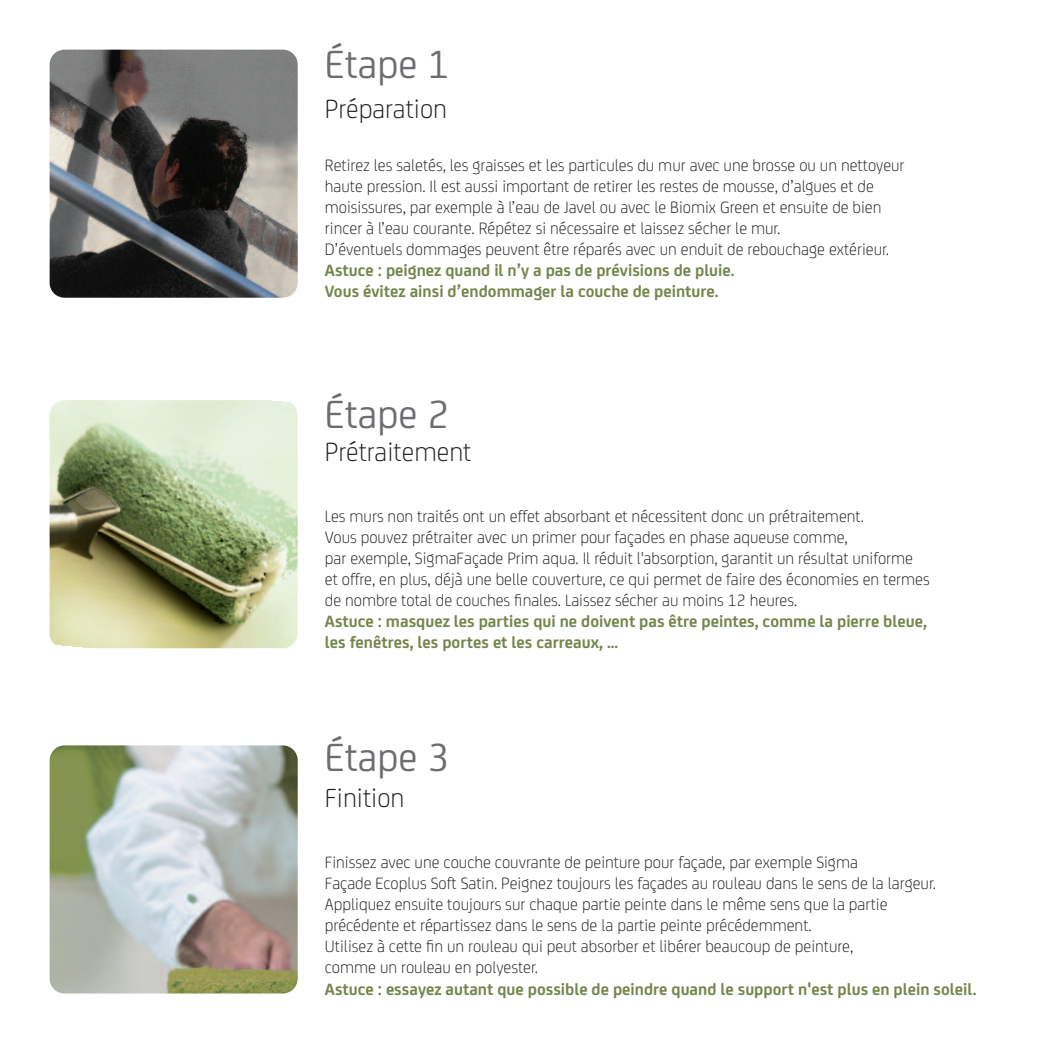
<style>
.page{position:relative;width:1042px;height:1042px;background:#fff}
.page>*{position:absolute;margin:0;border:0;box-sizing:border-box;transform-origin:0 0}
.t1{font:42px "FS Joey";color:#6c6d70}
.t2{font:300 28px "FS Joey";color:#231f20}
.t3{font:300 17.5px/21px "FS Joey";color:#231f20}
.t4{font:700 17.5px/21px "FS Joey";color:#73864b}
</style>
<div class="page">
<img style="left:50px;top:745px;width:248px;height:248px;border-radius:15px">
<img style="left:50px;top:400px;width:248px;height:248px;border-radius:15px">
<img style="left:50px;top:50px;width:248px;height:248px;border-radius:15px">
<h1 class="t1" style="left:325px;top:49px;width:126px">Étape 1</h1>
<h2 class="t2" style="left:325px;top:100px;width:124px">Préparation</h2>
<p class="t3" style="left:325px;top:156px;width:581px">Retirez les saletés, les graisses et les particules du mur avec une brosse ou un nettoyeur haute pression. Il est aussi important de retirer les restes de mousse, d’algues et de moisissures, par exemple à l’eau de Javel ou avec le Biomix Green et ensuite de bien rincer à l’eau courante. Répétez si nécessaire et laissez sécher le mur.<br>D’éventuels dommages peuvent être réparés avec un enduit de rebouchage extérieur.</p>
<p class="t4" style="left:325px;top:261px;width:411px">Astuce : peignez quand il n’y a pas de prévisions de pluie.<br>Vous évitez ainsi d’endommager la couche de peinture.</p>
<h1 class="t1" style="left:325px;top:399px;width:126px">Étape 2</h1>
<h2 class="t2" style="left:325px;top:442px;width:148px">Prétraitement</h2>
<p class="t3" style="left:325px;top:507px;width:606px">Les murs non traités ont un effet absorbant et nécessitent donc un prétraitement.<br>Vous pouvez prétraiter avec un primer pour façades en phase aqueuse comme,<br>par exemple, SigmaFaçade Prim aqua. Il réduit l'absorption, garantit un résultat uniforme et offre, en plus, déjà une belle couverture, ce qui permet de faire des économies en termes de nombre total de couches finales. Laissez sécher au moins 12 heures.</p>
<p class="t4" style="left:325px;top:612px;width:603px">Astuce : masquez les parties qui ne doivent pas être peintes, comme la pierre bleue, les fenêtres, les portes et les carreaux, ...</p>
<h1 class="t1" style="left:325px;top:742px;width:126px">Étape 3</h1>
<h2 class="t2" style="left:325px;top:788px;width:81px">Finition</h2>
<p class="t3" style="left:325px;top:853px;width:612px">Finissez avec une couche couvrante de peinture pour façade, par exemple Sigma<br>Façade Ecoplus Soft Satin. Peignez toujours les façades au rouleau dans le sens de la largeur.<br>Appliquez ensuite toujours sur chaque partie peinte dans le même sens que la partie précédente et répartissez dans le sens de la partie peinte précédemment.<br>Utilisez à cette fin un rouleau qui peut absorber et libérer beaucoup de peinture,<br>comme un rouleau en polyester.</p>
<p class="t4" style="left:325px;top:979px;width:653px">Astuce : essayez autant que possible de peindre quand le support n'est plus en plein soleil.</p>
</div>
